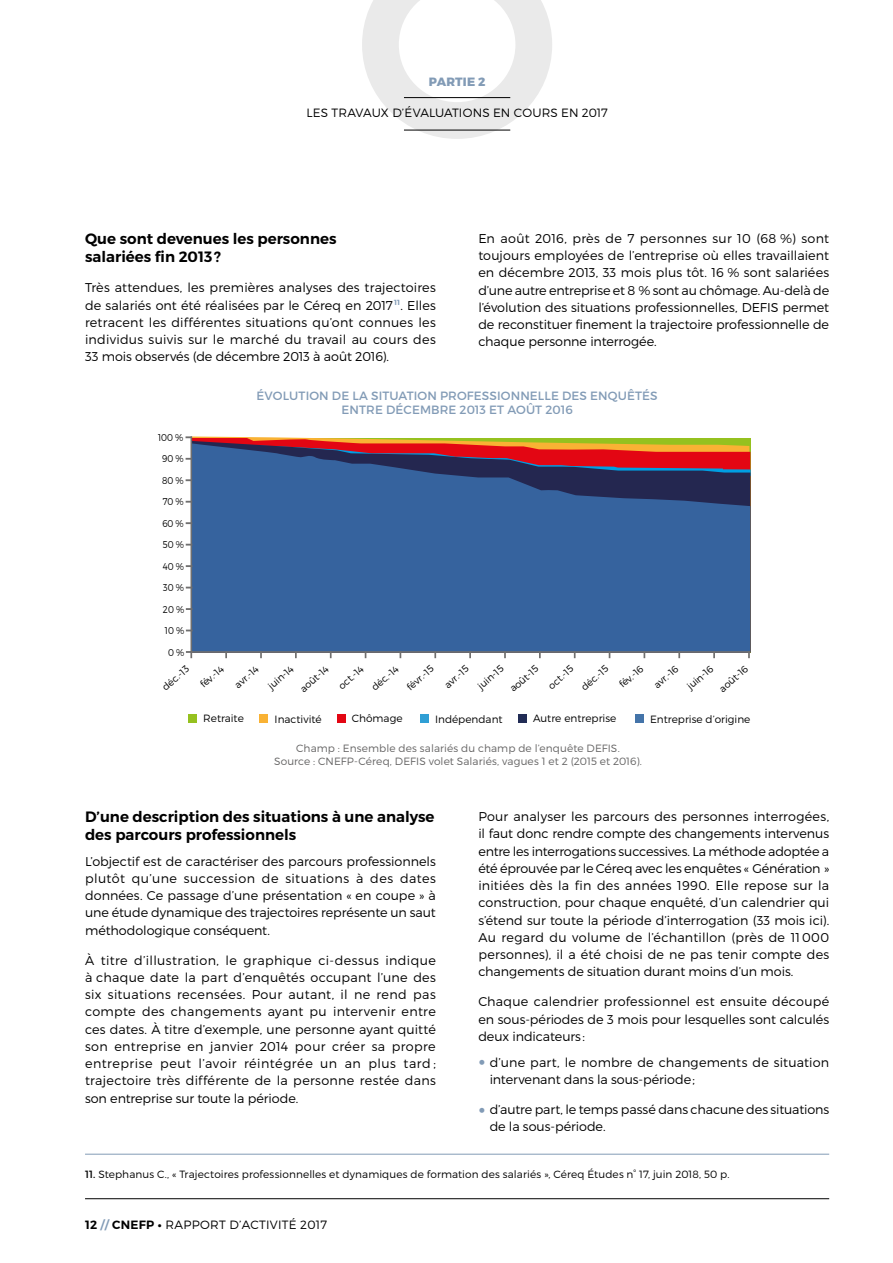
<style>
.page{position:relative;width:893px;height:1263px;background:#fff}
.page>*{position:absolute;margin:0;border:0;box-sizing:border-box;transform-origin:0 0}
.t1{font:600 15px/18px "Montserrat";color:#000}
.t2{font:300 12.75px/17.2px "Montserrat";letter-spacing:.005em;color:#000;text-align:justify}
.t3{font:12px "Montserrat";letter-spacing:.01em;color:#829bb6}
.t4{font:300 12px "Montserrat";letter-spacing:.015em;color:#000}
.t5{font:800 12px "Montserrat";letter-spacing:.02em;color:#829bb6}
.t6{font:300 10.5px "Montserrat";color:#000}
.t7{font:300 10.5px/12.8px "Montserrat";letter-spacing:.01em;color:#646363;text-align:center}
.t8{font:300 9.75px "Montserrat";color:#000}
.t9{font:300 9.75px "Montserrat";color:#000;scale:.9 1}
.s1{color:#829bb6}
.s2{font-weight:400}
.s3{font-weight:600}
.s4{font-weight:600;color:#829bb6}
.s5{font-weight:700}
</style>
<div class="page">
<div style="left:337px;top:714px;width:8px;height:9px;background:#e30613"></div>
<div style="left:518px;top:714px;width:9px;height:9px;background:#212c55"></div>
<div style="left:635px;top:714px;width:8px;height:9px;background:#4474a9"></div>
<div style="left:420px;top:714px;width:8px;height:9px;background:#309fd5"></div>
<div style="left:188px;top:714px;width:9px;height:9px;background:#95c11f"></div>
<div style="left:260px;top:714px;width:8px;height:9px;background:#f9b234"></div>
<div style="left:190px;top:488px;width:561px;height:165px;background:#36639e"></div>
<hr style="left:85px;top:1154px;width:744px;height:1px;background:#829bb6">
<svg style="left:362px;top:0;width:190px;height:139px"></svg>
<hr style="left:85px;top:1198px;width:744px;height:1px;background:#000">
<hr style="left:404px;top:97px;width:106px;height:1px;background:#000">
<hr style="left:404px;top:130px;width:106px;height:1px;background:#000">
<svg style="left:185px;top:436px;width:566px;height:52px;background:#75525e"></svg>
<svg style="left:185px;top:498px;width:7px;height:7px"></svg>
<svg style="left:185px;top:520px;width:7px;height:7px"></svg>
<svg style="left:185px;top:541px;width:7px;height:7px"></svg>
<svg style="left:185px;top:563px;width:7px;height:7px"></svg>
<svg style="left:185px;top:584px;width:7px;height:7px"></svg>
<svg style="left:185px;top:606px;width:8px;height:7px"></svg>
<svg style="left:185px;top:627px;width:8px;height:7px"></svg>
<svg style="left:186px;top:649px;width:7px;height:9px"></svg>
<p class="t5" style="left:429px;top:74px;width:58px">PARTIE 2</p>
<p class="t4" style="left:307px;top:105px;width:303px">Les travaux d’évaluations en cours en 2017</p>
<p class="t1" style="left:85px;top:230px;width:253px">Que sont devenues les personnes salariées fin 2013?</p>
<p class="t2" style="left:85px;top:279px;width:352px">Très attendues, les premières analyses des trajectoires de salariés ont été réalisées par le Céreq en 2017<sup>11</sup>. Elles retracent les différentes situations qu’ont connues les individus suivis sur le marché du travail au cours des 33 mois observés (de décembre 2013 à août 2016).</p>
<p class="t2" style="left:478px;top:229px;width:352px">En août 2016, près de 7 personnes sur 10 (68 %) sont toujours employées de l’entreprise où elles travaillaient en décembre 2013, 33 mois plus tôt. 16 % sont salariées d’une autre entreprise et 8 % sont au chômage. Au-delà de l’évolution des situations professionnelles, DE FIS permet de reconstituer finement la trajectoire professionnelle de chaque personne interrogée.</p>
<p class="t9" style="left:158px;top:431px;width:26px;rotate:-1deg">100 %</p>
<p class="t3" style="left:257px;top:389px;width:58px">ÉVOLUTION</p>
<p class="t3" style="left:332px;top:389px;width:90px">DE LA SITUATION</p>
<p class="t3" style="left:440px;top:389px;width:26px">PROFESSIONNELLE</p>
<p class="t3" style="left:562px;top:389px;width:9px">DES</p>
<p class="t3" style="left:590px;top:389px;width:67px">EN QUÊTÉS</p>
<p class="t3" style="left:342px;top:402px;width:233px">ENTRE DÉCE MBRE 2013 ET AOÛT 2016</p>
<p class="t8" style="left:160px;top:684px;width:33px;rotate:-41deg">déc.-13</p>
<p class="t8" style="left:198px;top:681px;width:29px;rotate:-41deg">fév.-14</p>
<p class="t8" style="left:232px;top:681px;width:29px;rotate:-41deg">avr.-14</p>
<p class="t8" style="left:265px;top:683px;width:31px;rotate:-41deg">juin-14</p>
<p class="t8" style="left:298px;top:685px;width:35px;rotate:-41deg">août-14</p>
<p class="t8" style="left:336px;top:682px;width:31px;rotate:-41deg">o ct.-14</p>
<p class="t8" style="left:369px;top:684px;width:33px;rotate:-41deg">déc.-14</p>
<p class="t8" style="left:404px;top:684px;width:33px;rotate:-41deg">févr.-15</p>
<p class="t8" style="left:442px;top:681px;width:29px;rotate:-41deg">avr.-15</p>
<p class="t8" style="left:475px;top:683px;width:31px;rotate:-41deg">juin-15</p>
<p class="t8" style="left:507px;top:685px;width:35px;rotate:-41deg">août-15</p>
<p class="t8" style="left:546px;top:682px;width:31px;rotate:-41deg">o ct.-15</p>
<p class="t8" style="left:579px;top:684px;width:33px;rotate:-41deg">déc.-15</p>
<p class="t8" style="left:617px;top:681px;width:29px;rotate:-41deg">fév.-16</p>
<p class="t8" style="left:651px;top:682px;width:29px;rotate:-41deg">avr.-16</p>
<p class="t8" style="left:685px;top:683px;width:31px;rotate:-41deg">juin-16</p>
<p class="t8" style="left:717px;top:686px;width:35px;rotate:-41deg">août-16</p>
<p class="t6" style="left:203px;top:712px;width:42px">Retraite</p>
<p class="t6" style="left:275px;top:712px;width:49px">Inactivité</p>
<p class="t6" style="left:352px;top:712px;width:52px">Chômage</p>
<p class="t6" style="left:435px;top:712px;width:69px">Indépendant</p>
<p class="t7" style="left:274px;top:742px;width:369px">Champ : Ensemble des salariés du champ de l’enquête DEFIS.<br>Source : CNEFP-Céreq, DEFIS volet Salariés, vagues 1 et 2 (2015 et 2016).</p>
<p class="t6" style="left:533px;top:712px;width:85px">Autre entreprise</p>
<p class="t6" style="left:650px;top:712px;width:102px">Entreprise d’origine</p>
<p class="t1" style="left:85px;top:808px;width:351px">D’une description des situations à une analyse des parcours professionnels</p>
<p class="t2" style="left:85px;top:852px;width:352px">L’objectif est de caractériser des parcours professionnels plutôt qu’une succession de situations à des dates données. Ce passage d’une présentation « en coupe » à une étude dynamique des trajectoires représente un saut méthodologique conséquent.</p>
<p class="t2" style="left:85px;top:951px;width:352px">À titre d’illustration, le graphique ci-dessus indique à chaque date la part d’enquêtés occupant l’une des six situations recensées. Pour autant, il ne rend pas compte des changements ayant pu intervenir entre ces dates. À titre d’exemple, une personne ayant quitté son entreprise en janvier 2014 pour créer sa propre entreprise peut l’avoir réintégrée un an plus tard ; trajectoire très différente de la personne restée dans son entreprise sur toute la période.</p>
<p class="t2" style="left:478px;top:808px;width:352px">Pour analyser les parcours des personnes interrogées, il faut donc rendre compte des changements intervenus entre les interrogations successives. La méthode adoptée a été éprouvée par le Céreq avec les enquêtes « Génération » initiées dès la fin des années 1990. Elle repose sur la construction, pour chaque enquêté, d’un calendrier qui s’étend sur toute la période d’interrogation (33 mois ici).<br>Au regard du volume de l’échantillon (près de 11000 personnes), il a été choisi de ne pas tenir compte des changements de situation durant moins d’un mois.</p>
<p class="t2" style="left:478px;top:993px;width:352px">Chaque calendrier professionnel est ensuite découpé en sous-périodes de 3 mois pour lesquelles sont calculés deux indicateurs:</p>
<p class="t2" style="left:490px;top:1053px;width:341px;text-indent:-4px"><span class="s1">y</span> d’une part, le nombre de changements de situation intervenant dans la sous-période;</p>
<p class="t2" style="left:490px;top:1100px;width:341px;text-indent:-4px"><span class="s1">y</span> d’autre part, le temps passé dans chacune des situations de la sous-période.</p>
<p class="t6" style="left:85px;top:1168px;width:646px"><span class="s2">11.</span> Stephanus C., « Trajectoires professionnelles et dynamiques de formation des salariés », Céreq Études n° 17, juin 2018, 50 p.</p>
<p class="t4" style="left:85px;top:1217px;width:243px"><span class="s3">12</span> <span class="s4">//</span> <span class="s3">CNEFP</span> <span class="s5">•</span> rapport d’activité 2017</p>
</div>
